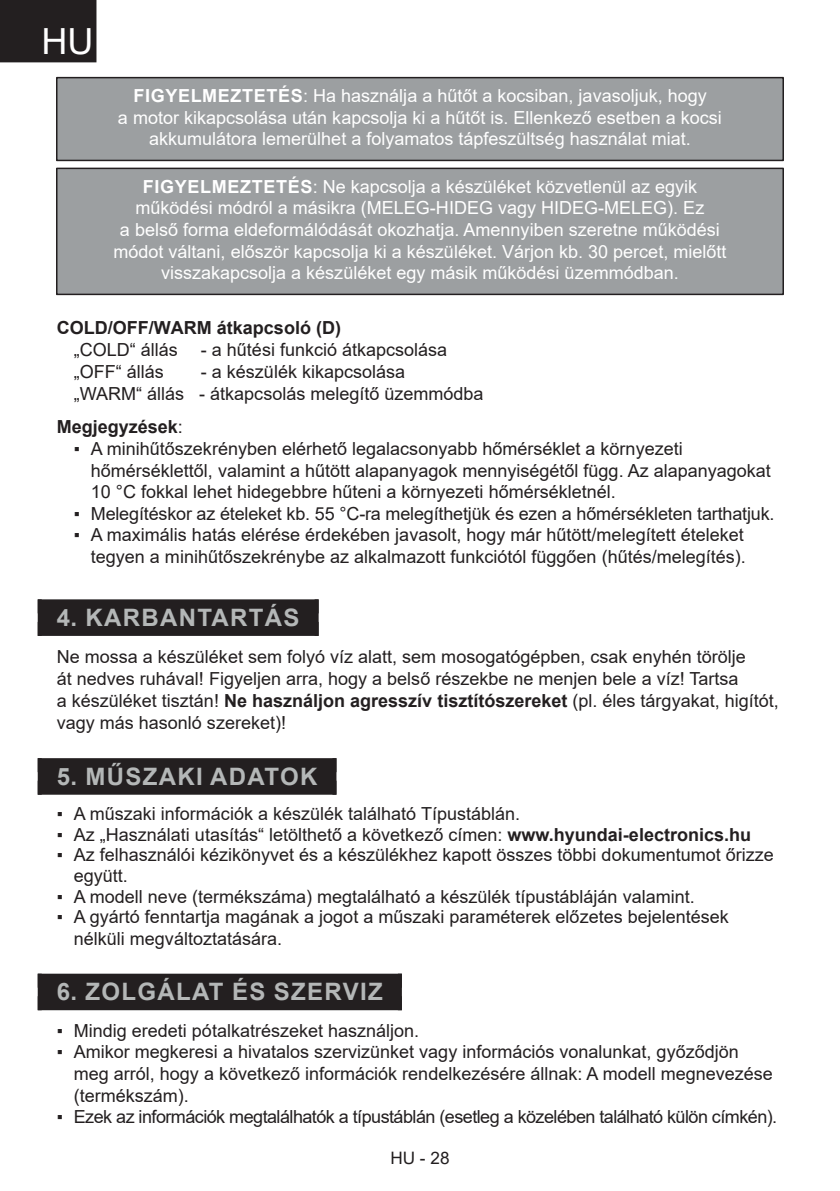
<style>
.page{position:relative;width:840px;height:1191px;background:#fff}
.page>*{position:absolute;margin:0;border:0;box-sizing:border-box;transform-origin:0 0}
.t1{font:36px "Arial";color:#fff}
.t2{font:700 24px "Arial";letter-spacing:.055em;color:#b4b7b7}
.t3{font:18px/21.6px "Arial";color:#231f20}
.t4{font:18px/21.6px "Arial";color:#fff;text-align:center}
.t5{font:18px "Arial";letter-spacing:-.03em;color:#231f20}
.t6{font:700 18px "Arial";color:#231f20}
.t7{font:17.2px "Arial";color:#231f20}
.s1{font-weight:700}
.s2{font-weight:400}
</style>
<div class="page">
<div style="left:0;top:0;width:96px;height:62px;background:#231f20"></div>
<div style="left:57px;top:78px;width:725px;height:82px;background:#9c9fa1"></div>
<div style="left:56px;top:77px;width:727px;height:84px;border:2px solid #231f20"></div>
<div style="left:57px;top:168px;width:725px;height:126px;background:#9c9fa1"></div>
<div style="left:56px;top:168px;width:727px;height:127px;border:2px solid #231f20"></div>
<div style="left:42px;top:613px;width:272px;height:9px;background:#231f20"></div>
<hr style="left:38px;top:599px;width:4px;height:37px;background:#231f20">
<hr style="left:314px;top:599px;width:4px;height:37px;background:#231f20">
<div style="left:38px;top:599px;width:280px;height:14px;background:#231f20"></div>
<div style="left:38px;top:622px;width:280px;height:14px;background:#231f20"></div>
<div style="left:42px;top:772px;width:290px;height:8px;background:#231f20"></div>
<hr style="left:38px;top:758px;width:4px;height:36px;background:#231f20">
<hr style="left:332px;top:758px;width:4px;height:36px;background:#231f20">
<div style="left:38px;top:758px;width:298px;height:14px;background:#231f20"></div>
<div style="left:38px;top:780px;width:298px;height:14px;background:#231f20"></div>
<div style="left:42px;top:987px;width:355px;height:9px;background:#231f20"></div>
<hr style="left:38px;top:973px;width:4px;height:37px;background:#231f20">
<hr style="left:397px;top:973px;width:4px;height:37px;background:#231f20">
<div style="left:38px;top:973px;width:363px;height:14px;background:#231f20"></div>
<div style="left:38px;top:996px;width:363px;height:14px;background:#231f20"></div>
<h1 class="t1" style="left:42px;top:17px;width:53px">HU</h1>
<p class="t4" style="left:118px;top:85px;width:605px"><span class="s1">FIGYELMEZTETÉS</span>: Ha használja a hűtőt a kocsiban, javasoljuk, hogy<br>a motor kikapcsolása után kapcsolja ki a hűtőt is. Ellenkező esetben a kocsi akkumulátora lemerülhet a folyamatos tápfeszültség használat miat.</p>
<p class="t4" style="left:113px;top:176px;width:614px"><span class="s1">FIGYELMEZTETÉS</span>: Ne kapcsolja a készüléket közvetlenül az egyik működési módról a másikra (MELEG-HIDEG vagy HIDEG-MELEG). Ez<br>a belső forma eldeformálódását okozhatja. Amennyiben szeretne működési módot váltani, először kapcsolja ki a készüléket. Várjon kb. 30 percet, mielőtt visszakapcsolja a készüléket egy másik működési üzemmódban.</p>
<p class="t6" style="left:57px;top:315px;width:285px">COLD/OFF/WARM átkapcsoló (D)</p>
<p class="t3" style="left:74px;top:339px;width:106px">„COLD“ állás</p>
<p class="t3" style="left:201px;top:339px;width:248px">- a hűtési funkció átkapcsolása</p>
<p class="t3" style="left:74px;top:361px;width:91px">„OFF“ állás</p>
<p class="t3" style="left:74px;top:361px;width:411px;text-indent:127px">- a készülék kikapcsolása<br>„WARM“ állás - átkapcsolás melegítő üzemmódba</p>
<p class="t6" style="left:57px;top:414px;width:128px">Megjegyzések<span class="s2">:</span></p>
<p class="t3" style="left:91px;top:438px;width:681px;text-indent:-17px">▪ A minihűtőszekrényben elérhető legalacsonyabb hőmérséklet a környezeti hőmérséklettől, valamint a hűtött alapanyagok mennyiségétől függ. Az alapanyagokat<br>10 °C fokkal lehet hidegebbre hűteni a környezeti hőmérsékletnél.</p>
<p class="t3" style="left:74px;top:502px;width:702px">▪ Melegítéskor az ételeket kb. 55 °C-ra melegíthetjük és ezen a hőmérsékleten tarthatjuk.</p>
<p class="t3" style="left:74px;top:524px;width:673px;text-align:right">▪ A maximális hatás elérése érdekében javasolt, hogy már hűtött/melegített ételeket tegyen a minihűtőszekrénybe az alkalmazott funkciótól függően (hűtés/melegítés).</p>
<h2 class="t2" style="left:57px;top:600px;width:244px">4. KARBANTARTÁS</h2>
<p class="t3" style="left:57px;top:645px;width:723px">Ne mossa a készüléket sem folyó víz alatt, sem mosogatógépben, csak enyhén törölje<br>át nedves ruhával! Figyeljen arra, hogy a belső részekbe ne menjen bele a víz! Tartsa<br>a készüléket tisztán! <span class="s1">Ne használjon agresszív tisztítószereket</span> (pl. éles tárgyakat, higítót, vagy más hasonló szereket)!</p>
<h2 class="t2" style="left:57px;top:759px;width:262px">5. MŰSZAKI ADATOK</h2>
<p class="t3" style="left:57px;top:803px;width:464px">▪ A műszaki információk a készülék található Típustáblán.</p>
<p class="t3" style="left:57px;top:823px;width:695px">▪ Az „Használati utasítás“ letölthető a következő címen: <span class="s1">www.hyundai-electronics.hu</span></p>
<p class="t3" style="left:74px;top:844px;width:701px;line-height:20.6px;text-indent:-17px">▪ Az felhasználói kézikönyvet és a készülékhez kapott összes többi dokumentumot őrizze együtt.</p>
<p class="t3" style="left:57px;top:885px;width:639px">▪ A modell neve (termékszáma) megtalálható a készülék típustábláján valamint.</p>
<p class="t3" style="left:74px;top:906px;width:656px;text-indent:-17px">▪ A gyártó fenntartja magának a jogot a műszaki paraméterek előzetes bejelentések nélküli megváltoztatására.</p>
<h2 class="t2" style="left:57px;top:974px;width:327px">6. ZOLGÁLAT ÉS SZERVIZ</h2>
<p class="t3" style="left:57px;top:1019px;width:364px">▪ Mindig eredeti pótalkatrészeket használjon.</p>
<p class="t3" style="left:74px;top:1041px;width:700px;text-indent:-17px">▪ Amikor megkeresi a hivatalos szervizünket vagy információs vonalunkat, győződjön meg arról, hogy a következő információk rendelkezésére állnak: A modell megnevezése (termékszám).</p>
<p class="t5" style="left:57px;top:1104px;width:721px">▪ Ezek az információk megtalálhatók a típustáblán (esetleg a közelében található külön címkén).</p>
<p class="t7" style="left:390px;top:1145px;width:61px">HU - 28</p>
</div>
